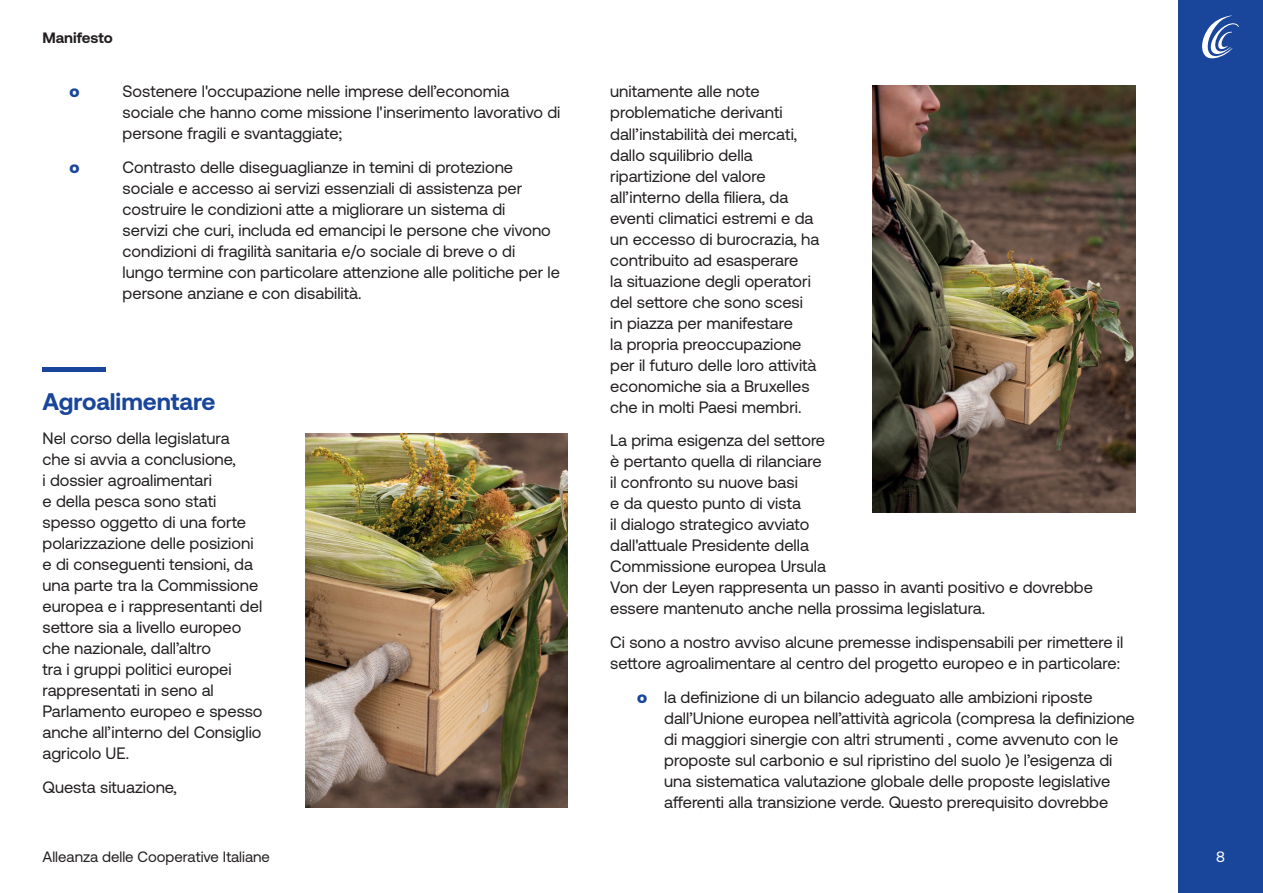
<style>
.page{position:relative;width:1263px;height:893px;background:#fff}
.page>*{position:absolute;margin:0;border:0;box-sizing:border-box;transform-origin:0 0}
.t1{font:700 24px "Aeonik Pro";color:#19469b}
.t2{font:16.5px/21px "Aeonik Pro";color:#231f20}
.t3{font:900 16.5px "Aeonik Pro";color:#19469b}
.t4{font:15px "Aeonik Pro";color:#231f20}
.t5{font:700 15px "Aeonik Pro";color:#231f20}
.t6{font:15px "Aeonik Pro";color:#fff}
.s1{font-weight:900;color:#19469b}
</style>
<div class="page">
<div style="left:1178px;top:0;width:85px;height:893px;background:#19469b"></div>
<svg style="left:1202px;top:15px;width:37px;height:44px"></svg>
<div style="left:43px;top:367px;width:63px;height:5px;background:#19469b"></div>
<img style="left:873px;top:85px;width:262px;height:427px">
<img style="left:305px;top:434px;width:263px;height:374px">
<p class="t5" style="left:43px;top:29px;width:72px">Manifesto</p>
<p class="t3" style="left:70px;top:82px;width:12px">o</p>
<p class="t2" style="left:123px;top:81px;width:439px">Sostenere l'occupazione nelle imprese dell’economia sociale che hanno come missione l'inserimento lavorativo di persone fragili e svantaggiate;</p>
<p class="t3" style="left:70px;top:158px;width:12px">o</p>
<p class="t2" style="left:123px;top:157px;width:439px">Contrasto delle diseguaglianze in temini di protezione sociale e accesso ai servizi essenziali di assistenza per costruire le condizioni atte a migliorare un sistema di<br>servizi che curi, includa ed emancipi le persone che vivono condizioni di fragilità sanitaria e/o sociale di breve o di lungo termine con particolare attenzione alle politiche per le persone anziane e con disabilità.</p>
<h1 class="t1" style="left:43px;top:388px;width:175px">Agroalimentare</h1>
<p class="t2" style="left:43px;top:428px;width:222px">Nel corso della legislatura<br>che si avvia a conclusione,<br>i dossier agroalimentari<br>e della pesca sono stati spesso oggetto di una forte polarizzazione delle posizioni e di conseguenti tensioni, da una parte tra la Commissione europea e i rappresentanti del settore sia a livello europeo che nazionale, dall’altro<br>tra i gruppi politici europei rappresentati in seno al<br>Parlamento europeo e spesso anche all’interno del Consiglio agricolo UE.</p>
<p class="t2" style="left:43px;top:777px;width:136px">Questa situazione,</p>
<p class="t2" style="left:610px;top:81px;width:211px">unitamente alle note problematiche derivanti dall’instabilità dei mercati, dallo squilibrio della ripartizione del valore all’interno della filiera, da eventi climatici estremi e da un eccesso di burocrazia, ha contribuito ad esasperare<br>la situazione degli operatori del settore che sono scesi in piazza per manifestare<br>la propria preoccupazione per il futuro delle loro attività economiche sia a Bruxelles che in molti Paesi membri.</p>
<p class="t2" style="left:610px;top:430px;width:484px">La prima esigenza del settore<br>è pertanto quella di rilanciare<br>il confronto su nuove basi<br>e da questo punto di vista<br>il dialogo strategico avviato<br>dall'attuale Presidente della<br>Commissione europea Ursula<br>Von der Leyen rappresenta un passo in avanti positivo e dovrebbe essere mantenuto anche nella prossima legislatura.</p>
<p class="t2" style="left:610px;top:632px;width:515px">Ci sono a nostro avviso alcune premesse indispensabili per rimettere il settore agroalimentare al centro del progetto europeo e in particolare:</p>
<p class="t2" style="left:664px;top:687px;width:472px;text-indent:-27px"><span class="s1">o</span> la definizione di un bilancio adeguato alle ambizioni riposte dall’Unione europea nell’attività agricola (compresa la definizione di maggiori sinergie con altri strumenti , come avvenuto con le proposte sul carbonio e sul ripristino del suolo )e l’esigenza di una sistematica valutazione globale delle proposte legislative afferenti alla transizione verde. Questo prerequisito dovrebbe</p>
<p class="t4" style="left:43px;top:848px;width:229px">Alleanza delle Cooperative Italiane</p>
<p class="t6" style="left:1216px;top:848px;width:10px">8</p>
</div>
